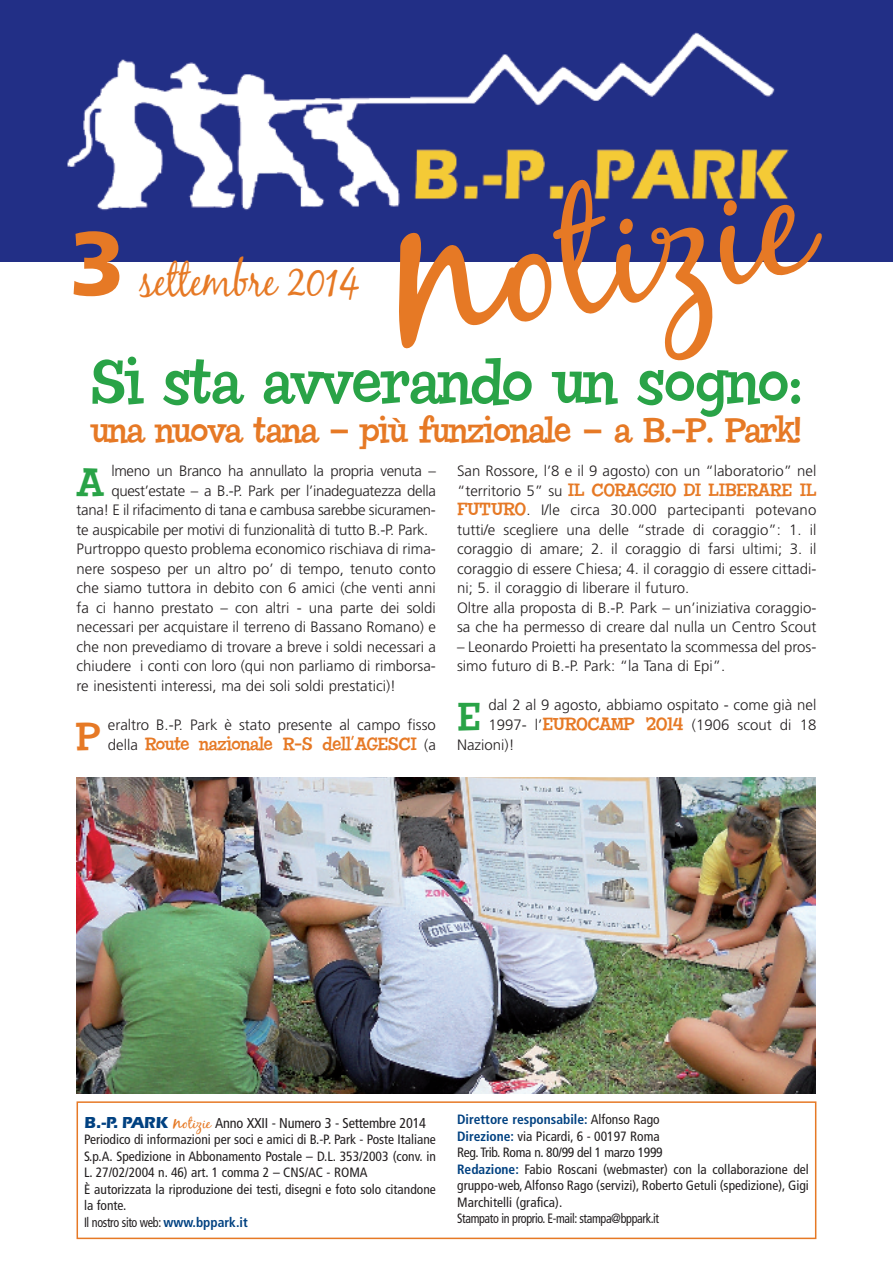
<style>
.page{position:relative;width:893px;height:1263px;background:#fff}
.page>*{position:absolute;margin:0;border:0;box-sizing:border-box;transform-origin:0 0}
.t1{font:60px "Chowderhead";color:#29a347}
.t2{font:45px "Black Jack";color:#e67925;scale:.85 1}
.t3{font:39.75px "Chowderhead";color:#29a347}
.t4{font:39.75px "Chowderhead";color:#e67925}
.t5{font:34.5px "Chowderhead";letter-spacing:-.005em;color:#e67925}
.t6{font:18px "Chowderhead";letter-spacing:-.01em;color:#e67925}
.t7{font:300 15px/19.5px "Frutiger CE";color:#231f20}
.t8{font:300 15px "Frutiger CE";letter-spacing:-.02em;color:#231f20}
.t9{font:condensed 14.25px "Frutiger";letter-spacing:-.015em;color:#231f20}
.t10{font:condensed 13.5px/16.5px "Frutiger";color:#231f20}
.s1{font-family:"Frutiger CE";font-weight:900;font-size:90px}
.s2{font-family:"Frutiger CE";font-weight:300;font-size:15px;color:#231f20}
.s3{font-family:"Chowderhead";font-weight:400;font-size:18px;color:#e67925}
.s4{font-family:"ITC Eras LT";font-weight:700;font-stretch:normal;font-size:16.5px;color:#014181}
.s5{font-family:"Black Jack";font-stretch:normal;font-size:21px;color:#e67925}
.s6{font-family:"Black Jack";font-stretch:normal;font-size:15px;color:#e67925}
.s7{font-weight:700;color:#014181}
</style>
<div class="page">
<div style="left:77px;top:1101px;width:739px;height:138px;border:2px solid #e67925"></div>
<img style="left:0;top:0;width:893px;height:261px">
<svg style="left:399px;top:180px;width:423px;height:181px"></svg>
<img style="left:77px;top:777px;width:738px;height:317px">
<h2 class="t2" style="left:70px;top:253px;width:342px"><span class="s1">3</span> settembre 2014</h2>
<h1 class="t1" style="left:91px;top:347px;width:712px">Si sta avverando un sogno:</h1>
<h3 class="t5" style="left:92px;top:409px;width:711px">una nuova tana – più funzionale – a B.-P. Park!</h3>
<h3 class="t3" style="left:77px;top:459px;width:29px">A</h3>
<p class="t8" style="left:111px;top:465px;width:326px">lmeno un Branco ha annullato la propria venuta –</p>
<p class="t7" style="left:457px;top:463px;width:361px">San Rossore, l’8 e il 9 agosto) con un “laboratorio” nel</p>
<p class="t6" style="left:457px;top:479px;width:361px"><span class="s2">“territorio 5” su</span> IL CORAGGIO DI LIBERARE IL</p>
<p class="t7" style="left:457px;top:502px;width:361px"><span class="s3">FUTURO</span>. I/le circa 30.000 partecipanti potevano tutti/e scegliere una delle “strade di coraggio”: 1. il coraggio di amare; 2. il coraggio di farsi ultimi; 3. il coraggio di essere Chiesa; 4. il coraggio di essere cittadi&shy;ni; 5. il coraggio di liberare il futuro.<br>Oltre alla proposta di B.-P. Park – un’iniziativa coraggio&shy;sa che ha permesso di creare dal nulla un Centro Scout</p>
<p class="t7" style="left:457px;top:638px;width:361px">– Leonardo Proietti ha presentato la scommessa del pros&shy;simo futuro di B.-P. Park: “la Tana di Epi”.</p>
<h3 class="t3" style="left:457px;top:693px;width:25px">E</h3>
<p class="t7" style="left:488px;top:697px;width:329px">dal 2 al 9 agosto, abbiamo ospitato - come già nel</p>
<p class="t8" style="left:111px;top:485px;width:326px">quest’estate – a B.-P. Park per l’inadeguatezza della</p>
<p class="t8" style="left:77px;top:504px;width:361px">tana! E il rifacimento di tana e cambusa sarebbe sicuramen-</p>
<p class="t8" style="left:77px;top:524px;width:353px">te auspicabile per motivi di funzionalità di tutto B.-P. Park.</p>
<p class="t7" style="left:77px;top:541px;width:361px">Purtroppo questo problema economico rischiava di rima-</p>
<p class="t7" style="left:77px;top:560px;width:361px">nere sospeso per un altro po’ di tempo, tenuto conto</p>
<p class="t7" style="left:77px;top:580px;width:361px">che siamo tuttora in debito con 6 amici (che venti anni</p>
<p class="t7" style="left:77px;top:599px;width:361px">fa ci hanno prestato – con altri - una parte dei soldi</p>
<p class="t7" style="left:77px;top:619px;width:361px">necessari per acquistare il terreno di Bassano Romano) e</p>
<p class="t7" style="left:77px;top:638px;width:361px">che non prevediamo di trovare a breve i soldi necessari a</p>
<p class="t7" style="left:77px;top:658px;width:361px">chiudere i conti con loro (qui non parliamo di rimborsa-</p>
<p class="t7" style="left:77px;top:677px;width:321px">re inesistenti interessi, ma dei soli soldi prestatici)!</p>
<h3 class="t4" style="left:77px;top:712px;width:26px">P</h3>
<p class="t7" style="left:108px;top:716px;width:329px">eraltro B.-P. Park è stato presente al campo fisso</p>
<p class="t7" style="left:488px;top:716px;width:329px">1997- l’<span class="s3">EUROCAMP 2014</span> (1906 scout di 18</p>
<p class="t7" style="left:457px;top:736px;width:59px">Nazioni)!</p>
<p class="t6" style="left:108px;top:733px;width:329px"><span class="s2">della</span> Route nazionale R-S dell’AGESCI <span class="s2">(a</span></p>
<p class="t9" style="left:84px;top:1117px;width:344px"><span class="s4">B.-P. PARK</span> <span class="s5">n</span><span class="s6">otizie</span> Anno XXII - Numero 3 - Settembre 2014</p>
<p class="t10" style="left:84px;top:1132px;width:353px">Periodico di informazioni per soci e amici di B.-P. Park - Poste Italiane S.p.A. Spedizione in Abbonamento Postale – D.L. 353/2003 (conv. in L. 27/02/2004 n. 46) art. 1 comma 2 – CNS/AC - ROMA<br>È autorizzata la riproduzione dei testi, disegni e foto solo citandone la fonte.<br>Il nostro sito web: <span class="s7">www.bppark.it</span></p>
<p class="t10" style="left:457px;top:1112px;width:353px"><span class="s7">Direttore responsabile:</span> Alfonso Rago<br><span class="s7">Direzione:</span> via Picardi, 6 - 00197 Roma<br>Reg. Trib. Roma n. 80/99 del 1 marzo 1999<br><span class="s7">Redazione:</span> Fabio Roscani (webmaster) con la collaborazione del gruppo-web,Alfonso Rago (servizi), Roberto Getuli (spedizione), Gigi Marchitelli (grafica).<br>Stampato in proprio. E-mail: stampa@bppark.it</p>
</div>
